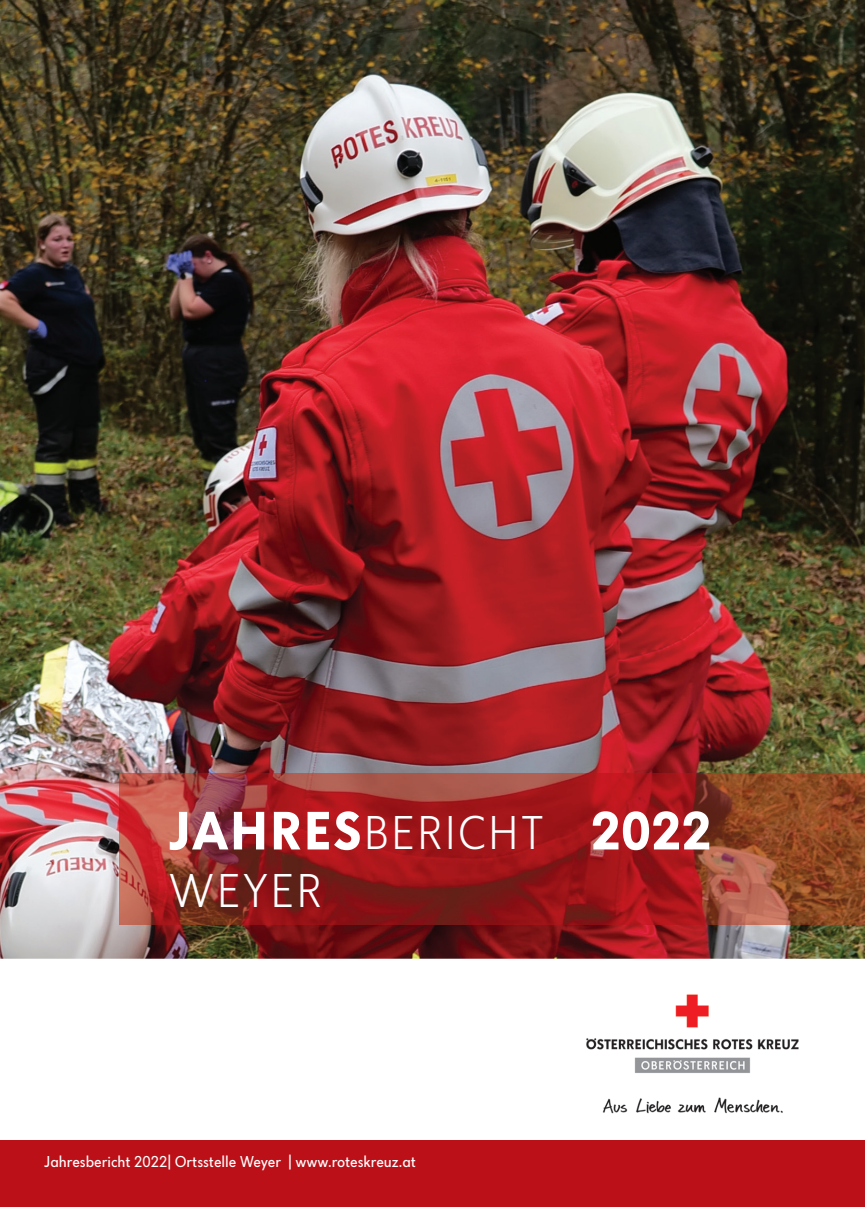
<style>
.page{position:relative;width:865px;height:1214px;background:#fff}
.page>*{position:absolute;margin:0;border:0;box-sizing:border-box;transform-origin:0 0}
.t1{font:700 56px "Dunant";letter-spacing:.03em;color:#fff}
.t2{font:300 48px "Dunant";letter-spacing:.035em;color:#fff}
.t3{font:16px "Dunant";color:#fff}
.s1{font-weight:300;font-size:48px}
</style>
<div class="page">
<div style="left:0;top:1140px;width:865px;height:66px;background:#bb1018"></div>
<img style="left:586px;top:994px;width:213px;height:120px">
<img style="left:0;top:0;width:865px;height:958px">
<img style="left:119px;top:773px;width:746px;height:151px">
<h1 class="t1" style="left:169px;top:798px;width:544px">JAHRES<span class="s1">BERICHT</span> 2022</h1>
<h2 class="t2" style="left:169px;top:865px;width:155px">WEYER</h2>
<p class="t3" style="left:44px;top:1152px;width:373px">Jahresbericht 2022| Ortsstelle Weyer | www.roteskreuz.at</p>
</div>
